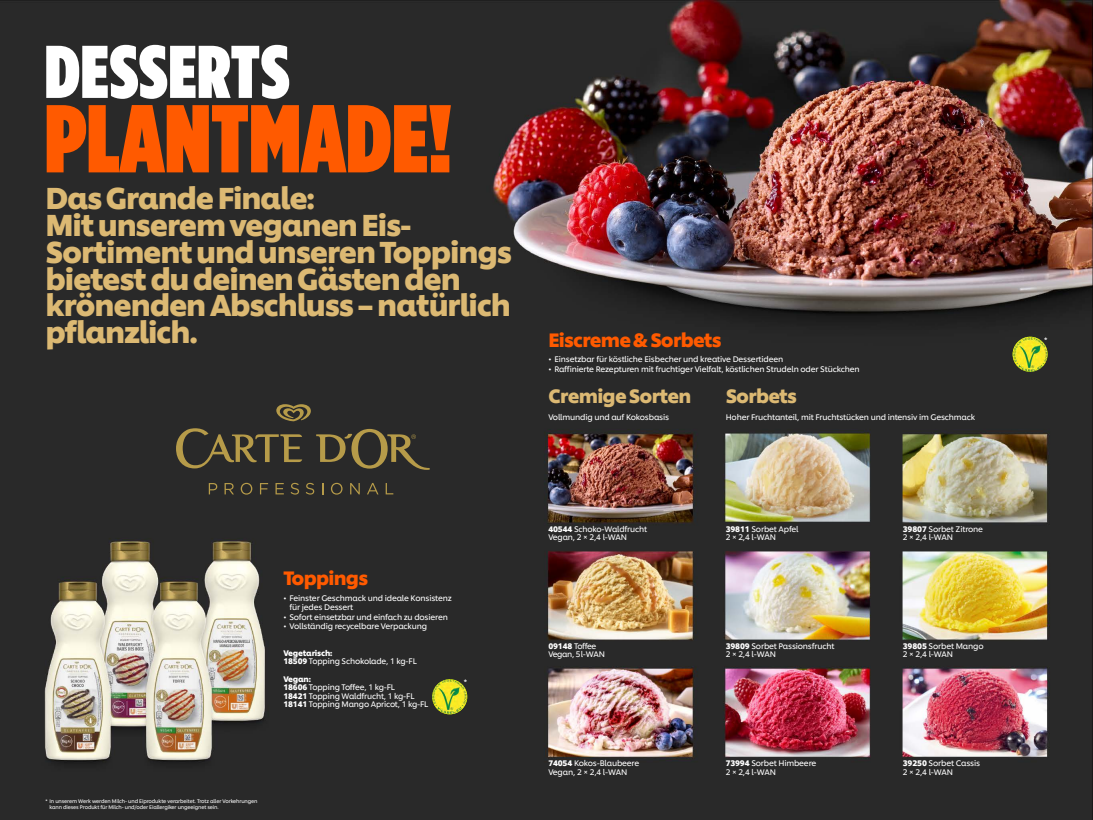
<style>
.page{position:relative;width:1093px;height:820px;background:#fff}
.page>*{position:absolute;margin:0;border:0;box-sizing:border-box;transform-origin:0 0}
.t1{font:900 96px "Gotham Condensed";letter-spacing:.005em;color:#ff5a00}
.t2{font:900 74.4px "Gotham Condensed";letter-spacing:.01em;color:#fff}
.t3{font:700 30px/26.8px "Unilever Shilling";letter-spacing:-.04em;color:#dcb973}
.t4{font:700 19.2px "Unilever Shilling";letter-spacing:-.04em;color:#ff5a00}
.t5{font:700 19.2px "Unilever Shilling";letter-spacing:-.04em;color:#dcb973}
.t6{font:8px/8.5px "Unilever Shilling";letter-spacing:-.02em;color:#fff}
.t7{font:8px/8.5px "Unilever Shilling";letter-spacing:-.04em;color:#fff}
.t8{font:5.2px/6px "Unilever Shilling";letter-spacing:-.025em;color:#fff}
.s1{font-weight:700}
</style>
<div class="page">
<img style="left:0;top:0;width:1093px;height:819px">
<img style="left:1012px;top:336px;width:35px;height:35px;border-radius:18px">
<img style="left:432px;top:679px;width:35px;height:35px;border-radius:18px">
<svg style="left:209px;top:483px;width:8px;height:11px"></svg>
<svg style="left:225px;top:483px;width:9px;height:11px"></svg>
<svg style="left:241px;top:482px;width:11px;height:12px"></svg>
<svg style="left:260px;top:483px;width:8px;height:11px"></svg>
<svg style="left:275px;top:483px;width:9px;height:11px"></svg>
<svg style="left:291px;top:482px;width:8px;height:12px"></svg>
<svg style="left:306px;top:482px;width:8px;height:12px"></svg>
<svg style="left:331px;top:482px;width:11px;height:12px"></svg>
<svg style="left:350px;top:483px;width:10px;height:11px"></svg>
<svg style="left:367px;top:482px;width:11px;height:12px"></svg>
<svg style="left:386px;top:483px;width:7px;height:11px"></svg>
<svg style="left:176px;top:404px;width:254px;height:65px;background:#413c2e"></svg>
<h2 class="t2" style="left:45px;top:27px;width:246px">DESSERTS</h2>
<h1 class="t1" style="left:45px;top:81px;width:408px">PLANTMADE!</h1>
<h3 class="t3" style="left:46px;top:182px;width:468px">Das Grande Finale:<br>Mit unserem veganen Eis-<br>Sortiment und unseren Toppings bietest du deinen Gästen den krönenden Abschluss – natürlich pflanzlich.</h3>
<h3 class="t4" style="left:548px;top:325px;width:175px">Eiscreme &amp; Sorbets</h3>
<p class="t6" style="left:548px;top:354px;width:237px">• Einsetzbar für köstliche Eisbecher und kreative Dessertideen</p>
<p class="t6" style="left:548px;top:364px;width:313px">• Raffinierte Rezepturen mit fruchtiger Vielfalt, köstlichen Strudeln oder Stückchen</p>
<h3 class="t5" style="left:548px;top:380px;width:144px">Cremige Sorten</h3>
<p class="t6" style="left:548px;top:412px;width:122px">Vollmundig und auf Kokosbasis</p>
<h3 class="t5" style="left:726px;top:380px;width:73px">Sorbets</h3>
<p class="t6" style="left:726px;top:412px;width:251px">Hoher Fruchtanteil, mit Fruchtstücken und intensiv im Geschmack</p>
<h3 class="t4" style="left:283px;top:563px;width:86px">Toppings</h3>
<p class="t6" style="left:289px;top:592px;width:164px;line-height:9.6px;text-indent:-6px">• Feinster Geschmack und ideale Konsistenz für jedes Dessert</p>
<p class="t6" style="left:283px;top:611px;width:166px">• Sofort einsetzbar und einfach zu dosieren</p>
<p class="t6" style="left:283px;top:621px;width:145px">• Vollständig recycelbare Verpackung</p>
<p class="t6" style="left:283px;top:648px;width:135px"><span class="s1">Vegetarisch:<br>18509</span> Topping Schokolade, 1 kg-FL</p>
<p class="t6" style="left:283px;top:673px;width:147px"><span class="s1">Vegan:<br>18606</span> Topping Toffee, 1 kg-FL<br><span class="s1">18421</span> Topping Waldfrucht, 1 kg-FL<br><span class="s1">18141</span> Topping Mango Apricot, 1 kg-FL</p>
<p class="t6" style="left:464px;top:677px;width:5px">*</p>
<p class="t8" style="left:50px;top:797px;width:210px;text-indent:-4px">* In unserem Werk werden Milch- und Eiprodukte verarbeitet. Trotz aller Vorkehrungen kann dieses Produkt für Milch- und/oder Eiallergiker ungeeignet sein.</p>
<p class="t6" style="left:548px;top:523px;width:100px"><span class="s1">40544</span> Schoko-Waldfrucht<br>Vegan, 2 × 2,4 l-WAN</p>
<p class="t6" style="left:726px;top:523px;width:75px"><span class="s1">39811</span> Sorbet Apfel<br>2 × 2,4 l-WAN</p>
<p class="t6" style="left:903px;top:523px;width:82px"><span class="s1">39807</span> Sorbet Zitrone<br>2 × 2,4 l-WAN</p>
<p class="t7" style="left:548px;top:640px;width:58px"><span class="s1">09148</span> Toffee<br>Vegan, 5l-WAN</p>
<p class="t6" style="left:726px;top:640px;width:110px"><span class="s1">39809</span> Sorbet Passionsfrucht<br>2 × 2,4 l-WAN</p>
<p class="t6" style="left:903px;top:640px;width:82px"><span class="s1">39805</span> Sorbet Mango<br>2 × 2,4 l-WAN</p>
<p class="t6" style="left:548px;top:758px;width:93px"><span class="s1">74054</span> Kokos-Blaubeere<br>Vegan, 2 × 2,4 l-WAN</p>
<p class="t6" style="left:726px;top:758px;width:92px"><span class="s1">73994</span> Sorbet Himbeere<br>2 × 2,4 l-WAN</p>
<p class="t6" style="left:903px;top:758px;width:79px"><span class="s1">39250</span> Sorbet Cassis<br>2 × 2,4 l-WAN</p>
<p class="t6" style="left:1044px;top:335px;width:5px">*</p>
</div>
